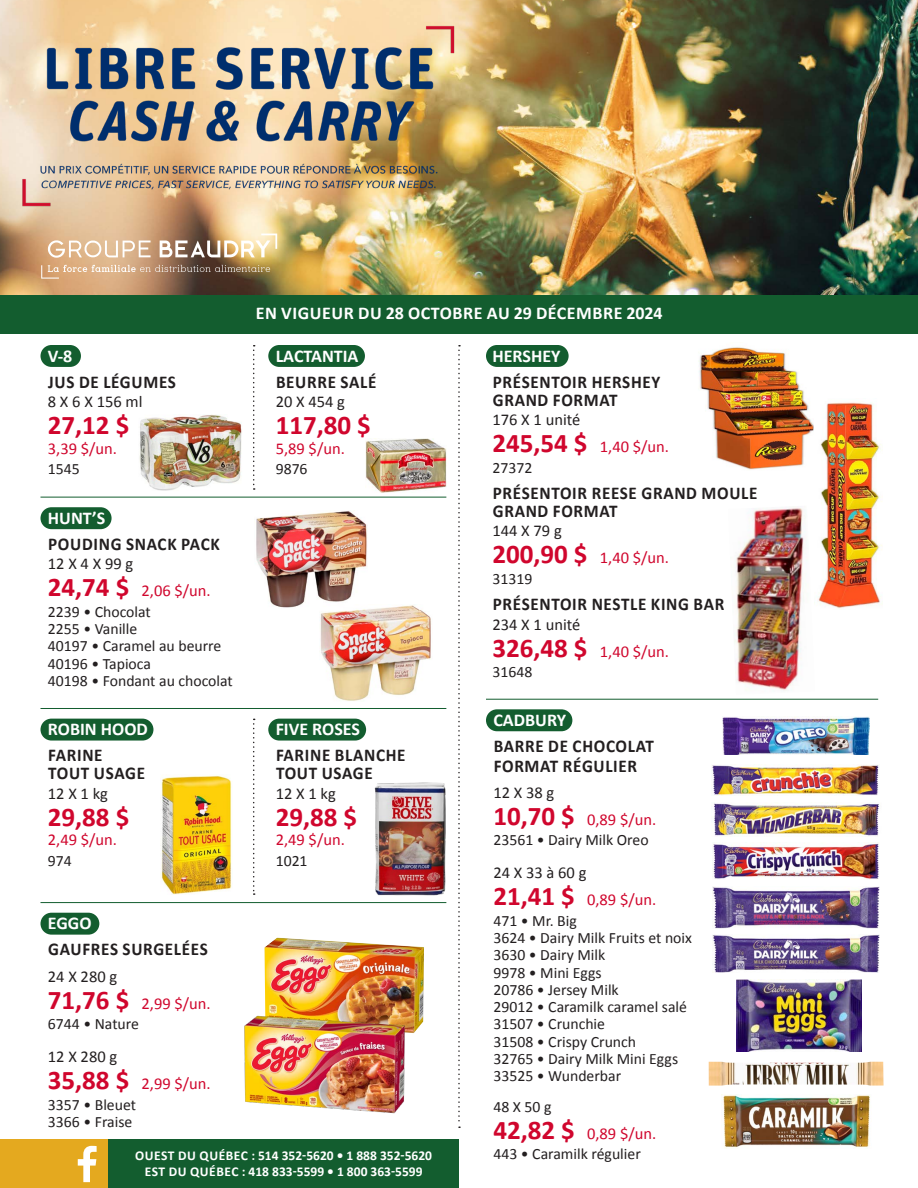
<style>
.page{position:relative;width:918px;height:1188px;background:#fff}
.page>*{position:absolute;margin:0;border:0;box-sizing:border-box;transform-origin:0 0}
.t1{font:700 27px "Calibri";color:#d0062d}
.t2{font:700 18px/19.5px "Calibri";letter-spacing:.04em;color:#231f20;scale:.95 1}
.t3{font:700 18px "Calibri";color:#fff}
.t4{font:700 18px "Calibri";letter-spacing:.03em;color:#fff}
.t5{font:16.5px "Calibri";color:#d0062d}
.t6{font:16.5px "Calibri";color:#231f20}
.t7{font:15.75px "Calibri";color:#231f20}
.t8{font:700 13.5px "Calibri";color:#fff}
.s1{font-weight:700;font-size:27px}
</style>
<div class="page">
<img style="left:139px;top:414px;width:103px;height:77px">
<img style="left:365px;top:439px;width:82px;height:53px">
<svg style="left:458px;top:345px;width:2px;height:783px"></svg>
<svg style="left:253px;top:345px;width:2px;height:145px"></svg>
<svg style="left:253px;top:719px;width:2px;height:176px"></svg>
<div style="left:486px;top:345px;width:83px;height:22px;background:#135d2f;border-radius:11px"></div>
<div style="left:486px;top:709px;width:86px;height:22px;background:#135d2f;border-radius:11px"></div>
<div style="left:41px;top:507px;width:71px;height:22px;background:#135d2f;border-radius:11px"></div>
<div style="left:41px;top:913px;width:58px;height:22px;background:#135d2f;border-radius:11px"></div>
<div style="left:41px;top:719px;width:112px;height:22px;background:#135d2f;border-radius:11px"></div>
<div style="left:268px;top:719px;width:98px;height:22px;background:#135d2f;border-radius:11px"></div>
<div style="left:41px;top:345px;width:40px;height:22px;background:#135d2f;border-radius:11px"></div>
<div style="left:268px;top:345px;width:97px;height:22px;background:#135d2f;border-radius:11px"></div>
<img style="left:161px;top:775px;width:71px;height:120px">
<img style="left:374px;top:782px;width:72px;height:114px">
<img style="left:265px;top:938px;width:159px;height:95px">
<img style="left:244px;top:1014px;width:166px;height:100px">
<img style="left:698px;top:347px;width:116px;height:123px">
<img style="left:818px;top:402px;width:64px;height:207px">
<hr style="left:40px;top:902px;width:406px;height:1px;background:#135d2f">
<hr style="left:40px;top:708px;width:406px;height:1px;background:#135d2f">
<hr style="left:486px;top:699px;width:392px;height:1px;background:#135d2f">
<hr style="left:40px;top:497px;width:406px;height:1px;background:#135d2f">
<img style="left:256px;top:510px;width:111px;height:98px">
<img style="left:319px;top:604px;width:112px;height:97px">
<img style="left:0;top:0;width:918px;height:295px">
<div style="left:0;top:1139px;width:112px;height:49px;background:#e4a91f"></div>
<div style="left:109px;top:1139px;width:350px;height:49px;background:#135d2f"></div>
<div style="left:0;top:295px;width:918px;height:39px;background:#135d2f"></div>
<svg style="left:48px;top:240px;width:103px;height:18px"></svg>
<svg style="left:41px;top:265px;width:229px;height:14px"></svg>
<svg style="left:160px;top:240px;width:117px;height:17px"></svg>
<svg style="left:78px;top:1146px;width:19px;height:36px"></svg>
<img style="left:712px;top:764px;width:167px;height:31px">
<img style="left:713px;top:843px;width:166px;height:37px">
<img style="left:714px;top:803px;width:165px;height:33px">
<img style="left:713px;top:886px;width:167px;height:43px">
<img style="left:713px;top:934px;width:167px;height:38px">
<img style="left:721px;top:1094px;width:149px;height:54px">
<img style="left:737px;top:980px;width:125px;height:71px">
<img style="left:709px;top:1062px;width:175px;height:24px">
<img style="left:734px;top:507px;width:70px;height:184px">
<img style="left:723px;top:717px;width:146px;height:37px">
<img style="left:0;top:0;width:496px;height:240px">
<p class="t3" style="left:48px;top:344px;width:26px">V-8</p>
<p class="t2" style="left:48px;top:372px;width:136px">JUS DE LÉGUMES</p>
<p class="t6" style="left:48px;top:391px;width:96px">8 X 6 X 156 ml</p>
<p class="t1" style="left:48px;top:408px;width:83px">27,12 $</p>
<p class="t5" style="left:48px;top:438px;width:71px">3,39 $/un.</p>
<p class="t7" style="left:48px;top:459px;width:33px">1545</p>
<p class="t3" style="left:48px;top:506px;width:59px">HUNT’S</p>
<p class="t2" style="left:48px;top:534px;width:182px">POUDING SNACK PACK</p>
<p class="t6" style="left:48px;top:554px;width:87px">12 X 4 X 99 g</p>
<p class="t5" style="left:48px;top:581px;width:164px"><span class="s1">24,74 $</span> 2,06 $/un.</p>
<p class="t7" style="left:48px;top:602px;width:104px">2239 • Chocolat</p>
<p class="t7" style="left:48px;top:619px;width:91px">2255 • Vanille</p>
<p class="t7" style="left:48px;top:636px;width:175px">40197 • Caramel au beurre</p>
<p class="t7" style="left:48px;top:654px;width:105px">40196 • Tapioca</p>
<p class="t7" style="left:48px;top:671px;width:187px">40198 • Fondant au chocolat</p>
<p class="t4" style="left:256px;top:302px;width:408px">EN VIGUEUR DU 28 OCTOBRE AU 29 DÉCEMBRE 2024</p>
<p class="t3" style="left:276px;top:344px;width:84px">LACTANTIA</p>
<p class="t2" style="left:276px;top:372px;width:107px">BEURRE SALÉ</p>
<p class="t6" style="left:276px;top:391px;width:71px">20 X 454 g</p>
<p class="t1" style="left:276px;top:408px;width:97px">117,80 $</p>
<p class="t5" style="left:276px;top:438px;width:71px">5,89 $/un.</p>
<p class="t7" style="left:276px;top:459px;width:33px">9876</p>
<p class="t3" style="left:492px;top:344px;width:70px">HERSHEY</p>
<p class="t2" style="left:493px;top:372px;width:178px">PRÉSENTOIR HERSHEY</p>
<p class="t2" style="left:493px;top:390px;width:133px">GRAND FORMAT</p>
<p class="t6" style="left:492px;top:409px;width:89px">176 X 1 unité</p>
<p class="t5" style="left:492px;top:436px;width:178px"><span class="s1">245,54 $</span> 1,40 $/un.</p>
<p class="t7" style="left:492px;top:458px;width:41px">27372</p>
<p class="t2" style="left:493px;top:483px;width:280px">PRÉSENTOIR REESE GRAND MOULE</p>
<p class="t2" style="left:493px;top:501px;width:133px">GRAND FORMAT</p>
<p class="t6" style="left:492px;top:521px;width:71px">144 X 79 g</p>
<p class="t5" style="left:492px;top:548px;width:178px"><span class="s1">200,90 $</span> 1,40 $/un.</p>
<p class="t7" style="left:492px;top:569px;width:41px">31319</p>
<p class="t2" style="left:493px;top:594px;width:245px">PRÉSENTOIR NESTLE KING BAR</p>
<p class="t6" style="left:492px;top:614px;width:89px">234 X 1 unité</p>
<p class="t5" style="left:492px;top:641px;width:178px"><span class="s1">326,48 $</span> 1,40 $/un.</p>
<p class="t7" style="left:492px;top:662px;width:41px">31648</p>
<p class="t3" style="left:48px;top:718px;width:101px">ROBIN HOOD</p>
<p class="t2" style="left:48px;top:746px;width:59px">FARINE</p>
<p class="t2" style="left:48px;top:764px;width:103px">TOUT USAGE</p>
<p class="t6" style="left:48px;top:783px;width:62px">12 X 1 kg</p>
<p class="t1" style="left:48px;top:800px;width:83px">29,88 $</p>
<p class="t5" style="left:48px;top:829px;width:71px">2,49 $/un.</p>
<p class="t7" style="left:48px;top:851px;width:25px">974</p>
<p class="t3" style="left:48px;top:912px;width:45px">EGGO</p>
<p class="t2" style="left:48px;top:940px;width:169px">GAUFRES SURGELÉES</p>
<p class="t6" style="left:48px;top:966px;width:71px">24 X 280 g</p>
<p class="t5" style="left:48px;top:993px;width:164px"><span class="s1">71,76 $</span> 2,99 $/un.</p>
<p class="t7" style="left:48px;top:1014px;width:93px">6744 • Nature</p>
<p class="t6" style="left:48px;top:1046px;width:71px">12 X 280 g</p>
<p class="t5" style="left:48px;top:1073px;width:164px"><span class="s1">35,88 $</span> 2,99 $/un.</p>
<p class="t7" style="left:48px;top:1095px;width:90px">3357 • Bleuet</p>
<p class="t7" style="left:48px;top:1112px;width:86px">3366 • Fraise</p>
<p class="t3" style="left:276px;top:718px;width:86px">FIVE ROSES</p>
<p class="t2" style="left:276px;top:746px;width:138px">FARINE BLANCHE</p>
<p class="t2" style="left:276px;top:764px;width:103px">TOUT USAGE</p>
<p class="t6" style="left:276px;top:783px;width:62px">12 X 1 kg</p>
<p class="t1" style="left:276px;top:800px;width:83px">29,88 $</p>
<p class="t5" style="left:276px;top:829px;width:71px">2,49 $/un.</p>
<p class="t7" style="left:276px;top:851px;width:33px">1021</p>
<p class="t8" style="left:135px;top:1146px;width:298px">OUEST DU QUÉBEC : 514 352-5620 • 1 888 352-5620</p>
<p class="t8" style="left:145px;top:1163px;width:279px">EST DU QUÉBEC : 418 833-5599 • 1 800 363-5599</p>
<p class="t3" style="left:493px;top:708px;width:74px">CADBURY</p>
<p class="t2" style="left:494px;top:736px;width:170px">BARRE DE CHOCOLAT<br>FORMAT RÉGULIER</p>
<p class="t6" style="left:493px;top:782px;width:62px">12 X 38 g</p>
<p class="t5" style="left:493px;top:809px;width:164px"><span class="s1">10,70 $</span> 0,89 $/un.</p>
<p class="t7" style="left:493px;top:830px;width:157px">23561 • Dairy Milk Oreo</p>
<p class="t6" style="left:493px;top:862px;width:95px">24 X 33 à 60 g</p>
<p class="t5" style="left:493px;top:889px;width:164px"><span class="s1">21,41 $</span> 0,89 $/un.</p>
<p class="t7" style="left:493px;top:911px;width:85px">471 • Mr. Big</p>
<p class="t7" style="left:493px;top:928px;width:200px">3624 • Dairy Milk Fruits et noix</p>
<p class="t7" style="left:493px;top:945px;width:113px">3630 • Dairy Milk</p>
<p class="t7" style="left:493px;top:962px;width:110px">9978 • Mini Eggs</p>
<p class="t7" style="left:493px;top:980px;width:127px">20786 • Jersey Milk</p>
<p class="t7" style="left:493px;top:997px;width:195px">29012 • Caramilk caramel salé</p>
<p class="t7" style="left:493px;top:1014px;width:113px">31507 • Crunchie</p>
<p class="t7" style="left:493px;top:1031px;width:144px">31508 • Crispy Crunch</p>
<p class="t7" style="left:493px;top:1049px;width:186px">32765 • Dairy Milk Mini Eggs</p>
<p class="t7" style="left:493px;top:1066px;width:129px">33525 • Wunderbar</p>
<p class="t7" style="left:493px;top:1097px;width:60px">48 X 50 g</p>
<p class="t5" style="left:493px;top:1123px;width:164px"><span class="s1">42,82 $</span> 0,89 $/un.</p>
<p class="t7" style="left:493px;top:1144px;width:149px">443 • Caramilk régulier</p>
</div>
